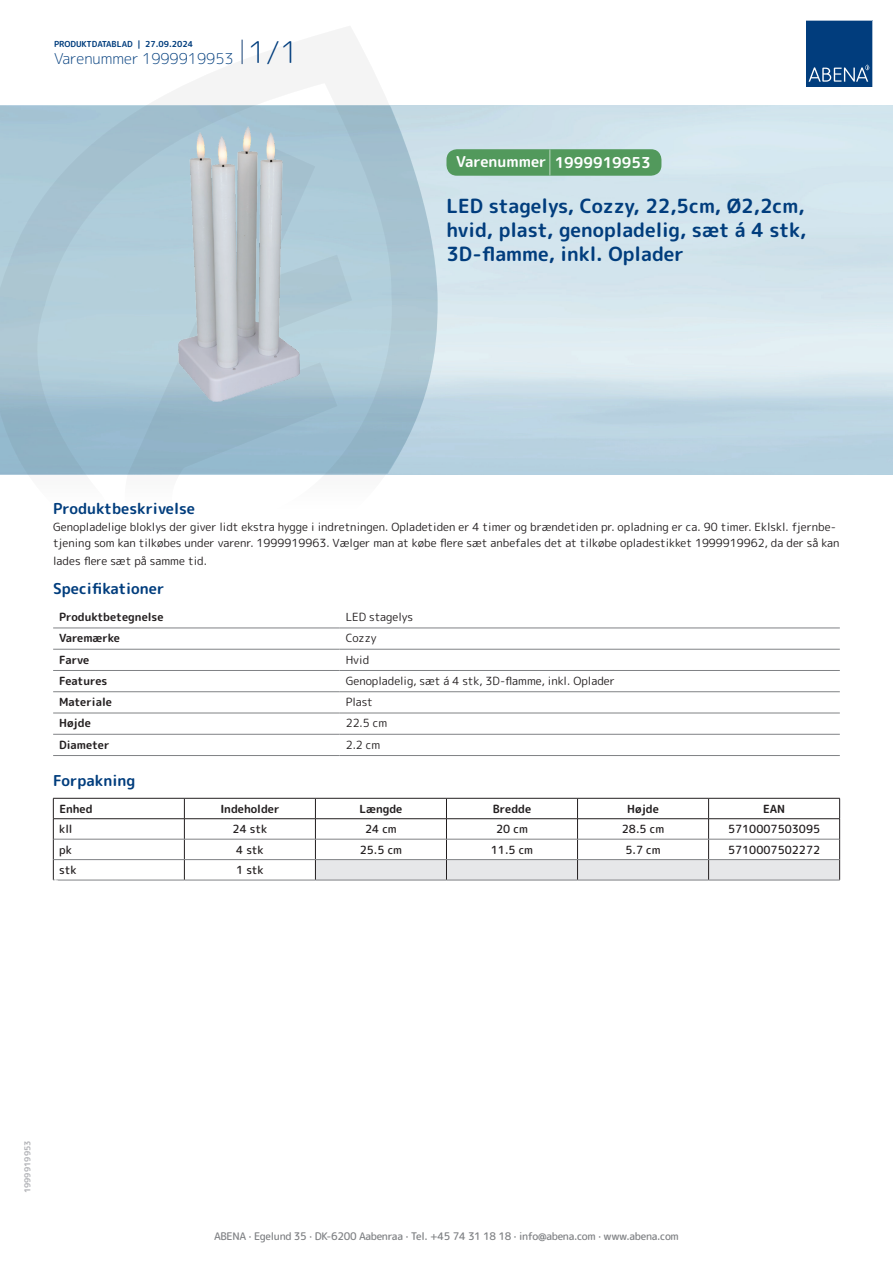
<style>
.page{position:relative;width:893px;height:1263px;background:#fff}
.page>*{position:absolute;margin:0;border:0;box-sizing:border-box;transform-origin:0 0}
.t1{font:700 19.5px/24px "Rounded Mplus 1 c";color:#013d7d;text-align:justify}
.t2{font:700 15px "Rounded Mplus 1 c";color:#013d7d}
.t3{font:300 15px "Rounded Mplus 1 c";color:#013d7d}
.t4{font:700 15px "Rounded Mplus 1 c";color:#fff}
.t5{font:11.25px/16.5px "Rounded Mplus 1 c";color:#231f20}
.t6{font:700 11.25px "Rounded Mplus 1 c";color:#231f20}
.t7{font:500 11.25px "Rounded Mplus 1 c";color:#231f20}
.t8{font:500 10.5px "Rounded Mplus 1 c";letter-spacing:-.03em;color:#808285}
.t9{font:700 10.5px "Rounded Mplus 1 c";color:#fff}
.t10{font:700 8.25px "Rounded Mplus 1 c";color:#013d7d}
.t11{font:700 8.25px "Rounded Mplus 1 c";color:#b2b3b7}
.s1{font-size:30px}
.s2{font-size:25.5px}
</style>
<div class="page">
<svg style="left:0;top:26px;width:439px;height:449px"></svg>
<svg style="left:0;top:106px;width:438px;height:368px;background:#a7c5d4"></svg>
<svg style="left:242px;top:40px;width:1px;height:24px"></svg>
<svg style="left:806px;top:20px;width:67px;height:67px;background:#144b86"></svg>
<img style="left:178px;top:127px;width:122px;height:275px">
<hr style="left:53px;top:628px;width:287px;height:1px;background:#808285">
<hr style="left:340px;top:628px;width:500px;height:1px;background:#808285">
<hr style="left:53px;top:649px;width:287px;height:1px;background:#808285">
<hr style="left:340px;top:649px;width:500px;height:1px;background:#808285">
<hr style="left:53px;top:670px;width:287px;height:1px;background:#808285">
<hr style="left:340px;top:670px;width:500px;height:1px;background:#808285">
<hr style="left:53px;top:691px;width:287px;height:1px;background:#808285">
<hr style="left:340px;top:691px;width:500px;height:1px;background:#808285">
<hr style="left:53px;top:713px;width:287px;height:1px;background:#808285">
<hr style="left:340px;top:713px;width:500px;height:1px;background:#808285">
<hr style="left:53px;top:734px;width:287px;height:1px;background:#808285">
<hr style="left:340px;top:734px;width:500px;height:1px;background:#808285">
<hr style="left:53px;top:755px;width:287px;height:1px;background:#808285">
<hr style="left:340px;top:755px;width:500px;height:1px;background:#808285">
<hr style="left:53px;top:798px;width:131px;height:1px;background:#231f20">
<hr style="left:184px;top:798px;width:131px;height:1px;background:#231f20">
<hr style="left:53px;top:818px;width:131px;height:1px;background:#231f20">
<hr style="left:184px;top:818px;width:131px;height:1px;background:#231f20">
<svg style="left:53px;top:798px;width:1px;height:82px"></svg>
<svg style="left:184px;top:798px;width:1px;height:82px"></svg>
<svg style="left:315px;top:798px;width:525px;height:82px"></svg>
<hr style="left:54px;top:839px;width:130px;height:1px;background:#808285">
<hr style="left:184px;top:839px;width:131px;height:1px;background:#808285">
<hr style="left:315px;top:839px;width:131px;height:1px;background:#808285">
<hr style="left:446px;top:839px;width:131px;height:1px;background:#808285">
<hr style="left:577px;top:839px;width:132px;height:1px;background:#808285">
<hr style="left:709px;top:839px;width:130px;height:1px;background:#808285">
<hr style="left:54px;top:859px;width:130px;height:1px;background:#808285">
<hr style="left:184px;top:859px;width:131px;height:1px;background:#808285">
<hr style="left:315px;top:859px;width:131px;height:1px;background:#808285">
<hr style="left:446px;top:859px;width:131px;height:1px;background:#808285">
<hr style="left:577px;top:859px;width:132px;height:1px;background:#808285">
<hr style="left:709px;top:859px;width:130px;height:1px;background:#808285">
<hr style="left:53px;top:880px;width:131px;height:1px;background:#808285">
<hr style="left:184px;top:880px;width:131px;height:1px;background:#808285">
<hr style="left:315px;top:880px;width:131px;height:1px;background:#808285">
<hr style="left:446px;top:880px;width:131px;height:1px;background:#808285">
<hr style="left:577px;top:880px;width:132px;height:1px;background:#808285">
<hr style="left:709px;top:880px;width:131px;height:1px;background:#808285">
<div style="left:446px;top:149px;width:215px;height:27px;background:#52995c;border-radius:10px"></div>
<p class="t10" style="left:54px;top:38px;width:141px">PRODUKTDATABLAD | 27.09.2024</p>
<h2 class="t3" style="left:54px;top:48px;width:246px">Varenummer 1999919953 <span class="s1">1/1</span></h2>
<h2 class="t4" style="left:456px;top:152px;width:196px">Varenummer <span class="s2">|</span> 1999919953</h2>
<h1 class="t1" style="left:446px;top:194px;width:361px">LED stagelys, Cozzy, 22,5cm, Ø2,2cm, hvid, plast, genopladelig, sæt á 4 stk, 3D-flamme, inkl. Oplader</h1>
<h2 class="t2" style="left:53px;top:498px;width:143px">Produktbeskrivelse</h2>
<p class="t5" style="left:53px;top:518px;width:788px">Genopladelige bloklys der giver lidt ekstra hygge i indretningen. Opladetiden er 4 timer og brændetiden pr. opladning er ca. 90 timer. Eklskl. fjernbe&shy;tjening som kan tilkøbes under varenr. 1999919963. Vælger man at købe flere sæt anbefales det at tilkøbe opladestikket 1999919962, da der så kan</p>
<p class="t5" style="left:53px;top:553px;width:155px">lades flere sæt på samme tid.</p>
<h2 class="t2" style="left:53px;top:578px;width:113px">Specifikationer</h2>
<p class="t6" style="left:59px;top:609px;width:106px">Produktbetegnelse</p>
<p class="t5" style="left:346px;top:609px;width:69px">LED stagelys</p>
<p class="t6" style="left:59px;top:630px;width:62px">Varemærke</p>
<p class="t5" style="left:346px;top:630px;width:32px">Cozzy</p>
<p class="t6" style="left:59px;top:651px;width:32px">Farve</p>
<p class="t5" style="left:346px;top:651px;width:25px">Hvid</p>
<p class="t6" style="left:59px;top:673px;width:50px">Features</p>
<p class="t5" style="left:346px;top:672px;width:271px">Genopladelig, sæt á 4 stk, 3D-flamme, inkl. Oplader</p>
<p class="t6" style="left:59px;top:694px;width:54px">Materiale</p>
<p class="t5" style="left:346px;top:694px;width:29px">Plast</p>
<p class="t6" style="left:59px;top:715px;width:33px">Højde</p>
<p class="t5" style="left:346px;top:715px;width:43px">22.5 cm</p>
<p class="t6" style="left:59px;top:737px;width:52px">Diameter</p>
<p class="t5" style="left:346px;top:736px;width:36px">2.2 cm</p>
<h2 class="t2" style="left:53px;top:770px;width:84px">Forpakning</h2>
<p class="t6" style="left:59px;top:801px;width:35px">Enhed</p>
<p class="t6" style="left:220px;top:801px;width:61px">Indeholder</p>
<p class="t6" style="left:359px;top:801px;width:44px">Længde</p>
<p class="t6" style="left:493px;top:801px;width:40px">Bredde</p>
<p class="t6" style="left:627px;top:801px;width:33px">Højde</p>
<p class="t6" style="left:763px;top:801px;width:24px">EAN</p>
<p class="t7" style="left:59px;top:821px;width:15px">kll</p>
<p class="t7" style="left:233px;top:821px;width:36px">24 stk</p>
<p class="t7" style="left:365px;top:821px;width:33px">24 cm</p>
<p class="t7" style="left:496px;top:821px;width:33px">20 cm</p>
<p class="t7" style="left:622px;top:821px;width:44px">28.5 cm</p>
<p class="t7" style="left:728px;top:821px;width:94px">5710007503095</p>
<p class="t7" style="left:59px;top:841px;width:14px">pk</p>
<p class="t7" style="left:236px;top:841px;width:29px">4 stk</p>
<p class="t7" style="left:360px;top:841px;width:44px">25.5 cm</p>
<p class="t7" style="left:491px;top:841px;width:44px">11.5 cm</p>
<p class="t7" style="left:625px;top:841px;width:37px">5.7 cm</p>
<p class="t7" style="left:728px;top:841px;width:94px">5710007502272</p>
<p class="t7" style="left:59px;top:862px;width:19px">stk</p>
<p class="t7" style="left:236px;top:862px;width:29px">1 stk</p>
<p class="t9" style="left:53px;top:875px;width:7px">*</p>
<p class="t11" style="left:22px;top:1193px;width:54px;rotate:-90deg">1999919953</p>
<p class="t8" style="left:214px;top:1229px;width:466px">ABENA · Egelund 35 · DK-6200 Aabenraa · Tel. +45 74 31 18 18 · info@abena.com · www.abena.com</p>
</div>
